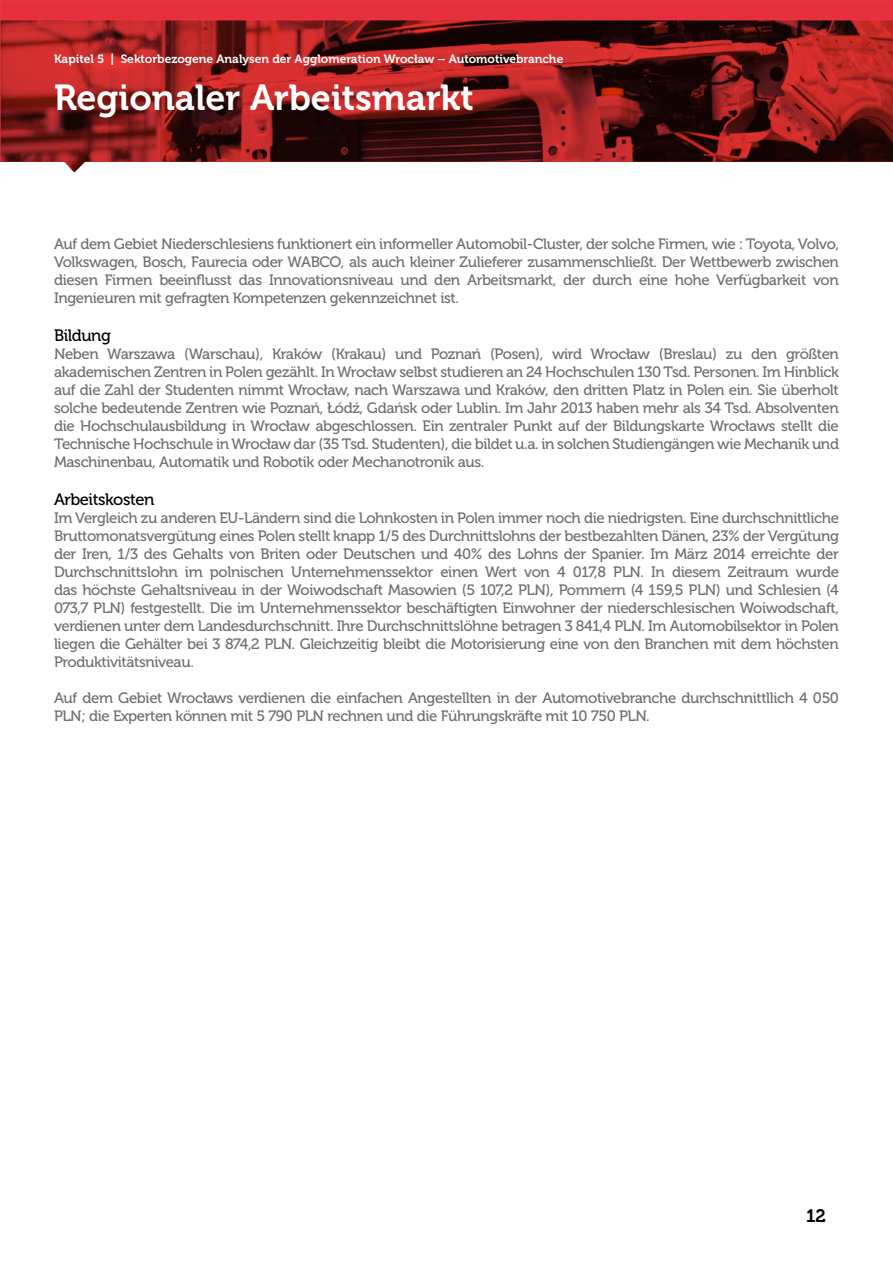
<style>
.page{position:relative;width:893px;height:1263px;background:#fff}
.page>*{position:absolute;margin:0;border:0;box-sizing:border-box;transform-origin:0 0}
.t1{font:36px "Museo 700";color:#fff}
.t2{font:18px "Museo 700";color:#000}
.t3{font:16.5px "Museo 500";letter-spacing:-.025em;color:#000}
.t4{font:15px/18px "Museo 500";letter-spacing:-.025em;color:#706f6f;text-align:justify}
.t5{font:12px "Museo 700";color:#fff}
</style>
<div class="page">
<svg style="left:0;top:20px;width:893px;height:142px;background:#791a19"></svg>
<div style="left:1px;top:1px;width:891px;height:19px;background:#e72e3d"></div>
<div style="left:0;top:0;width:893px;height:20px;border:2px solid #e7343d"></div>
<svg style="left:64px;top:162px;width:21px;height:10px"></svg>
<p class="t5" style="left:54px;top:52px;width:511px">Kapitel 5 | Sektorbezogene Analysen der Agglomeration Wrocław – Automotivebranche</p>
<h1 class="t1" style="left:54px;top:77px;width:421px">Regionaler Arbeitsmarkt</h1>
<p class="t4" style="left:54px;top:235px;width:786px">Auf dem Gebiet Niederschlesiens funktionert ein informeller Automobil-Cluster, der solche Firmen, wie : Toyota, Volvo, Volkswagen, Bosch, Faurecia oder WABCO, als auch kleiner Zulieferer zusammenschließt. Der Wettbewerb zwischen diesen Firmen beeinflusst das Innovationsniveau und den Arbeitsmarkt, der durch eine hohe Verfügbarkeit von Ingenieuren mit gefragten Kompetenzen gekennzeichnet ist.</p>
<p class="t3" style="left:54px;top:326px;width:59px">Bildung</p>
<p class="t4" style="left:54px;top:345px;width:786px">Neben Warszawa (Warschau), Kraków (Krakau) und Poznań (Posen), wird Wrocław (Breslau) zu den größten akademischen Zentren in Polen gezählt. In Wrocław selbst studieren an 24 Hochschulen 130 Tsd. Personen. Im Hinblick auf die Zahl der Studenten nimmt Wrocław, nach Warszawa und Kraków, den dritten Platz in Polen ein. Sie überholt solche bedeutende Zentren wie Poznań, Łódź, Gdańsk oder Lublin. Im Jahr 2013 haben mehr als 34 Tsd. Absolventen die Hochschulausbildung in Wrocław abgeschlossen. Ein zentraler Punkt auf der Bildungskarte Wrocławs stellt die Technische Hochschule in Wrocław dar (35 Tsd. Studenten), die bildet u.a. in solchen Studiengängen wie Mechanik und Maschinenbau, Automatik und Robotik oder Mechanotronik aus.</p>
<p class="t3" style="left:54px;top:490px;width:102px">Arbeitskosten</p>
<p class="t4" style="left:54px;top:509px;width:786px">Im Vergleich zu anderen EU-Ländern sind die Lohnkosten in Polen immer noch die niedrigsten. Eine durchschnittliche Bruttomonatsvergütung eines Polen stellt knapp 1/5 des Durchnittslohns der bestbezahlten Dänen, 23% der Vergütung der Iren, 1/3 des Gehalts von Briten oder Deutschen und 40% des Lohns der Spanier. Im März 2014 erreichte der Durchschnittslohn im polnischen Unternehmenssektor einen Wert von 4 017,8 PLN. In diesem Zeitraum wurde das höchste Gehaltsniveau in der Woiwodschaft Masowien (5 107,2 PLN), Pommern (4 159,5 PLN) und Schlesien (4<br>073,7 PLN) festgestellt. Die im Unternehmenssektor beschäftigten Einwohner der niederschlesischen Woiwodschaft, verdienen unter dem Landesdurchschnitt. Ihre Durchschnittslöhne betragen 3 841,4 PLN. Im Automobilsektor in Polen liegen die Gehälter bei 3 874,2 PLN. Gleichzeitig bleibt die Motorisierung eine von den Branchen mit dem höchsten Produktivitätsniveau.</p>
<p class="t4" style="left:54px;top:689px;width:786px">Auf dem Gebiet Wrocławs verdienen die einfachen Angestellten in der Automotivebranche durchschnittllich 4 050<br>PLN; die Experten können mit 5 790 PLN rechnen und die Führungskräfte mit 10 750 PLN.</p>
<p class="t2" style="left:806px;top:1206px;width:22px">12</p>
</div>
